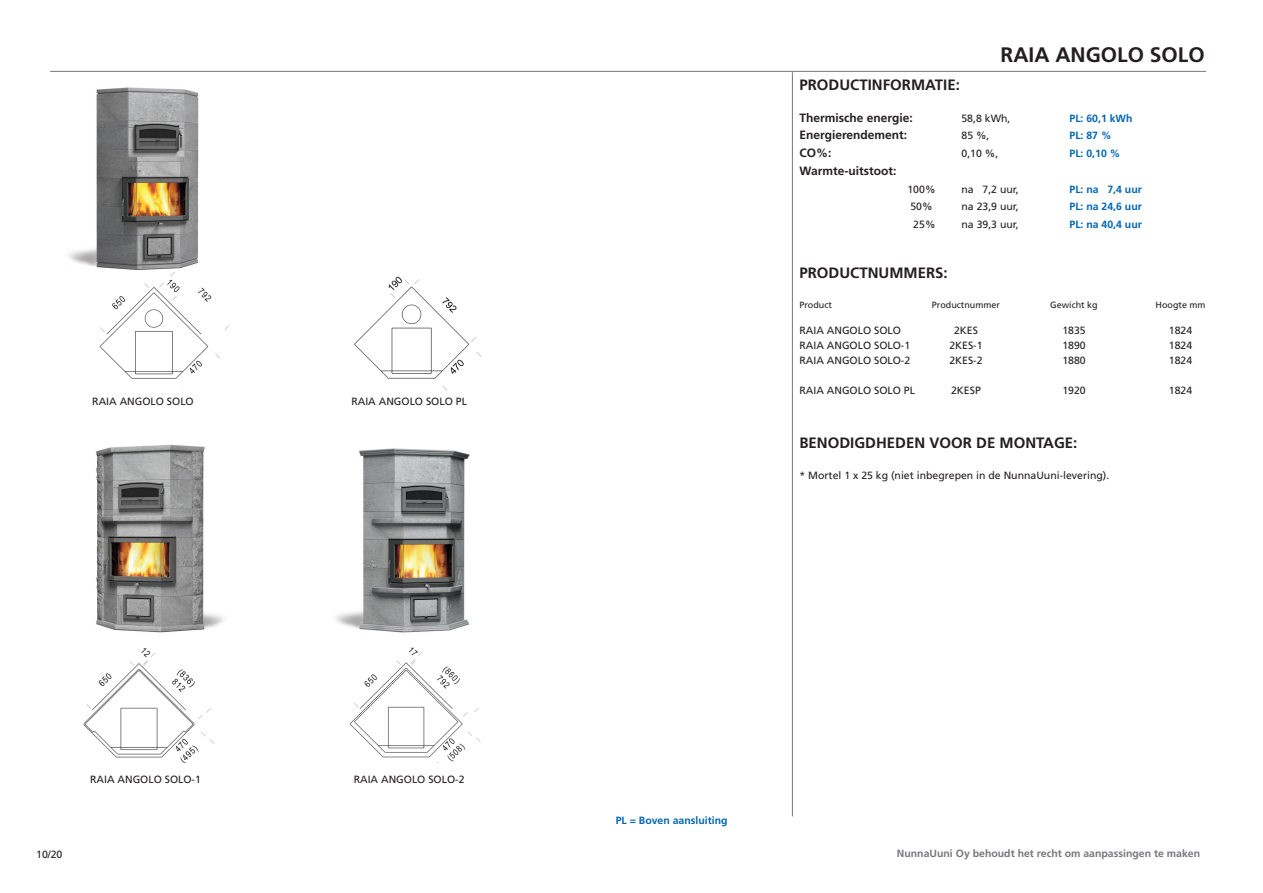
<style>
.page{position:relative;width:1263px;height:893px;background:#fff}
.page>*{position:absolute;margin:0;border:0;box-sizing:border-box;transform-origin:0 0}
.t1{font:700 21px "Frutiger LT Std";color:#231f20}
.Tuotesivun_otsikot{font:700 15px "Frutiger LT Std";color:#231f20}
.Tuotesivun_tuotetied{font:700 12px "Frutiger LT Std";color:#231f20}
.Tuotesivun_tuotenrot{font:10.5px "Frutiger LT Std";color:#231f20}
.Tuotesivun_tuotetied-2{font:10.5px "Frutiger LT Std";color:#231f20}
.Tuotesivun_tuotetied-3{font:700 10.5px "Frutiger LT Std";color:#0166b3}
.Tuotesivun_Pohjakuvi{font:10.5px "Frutiger LT Std";color:#231f20}
.LIUSKANUMEROINTI{font:700 10.5px "Frutiger LT Std";color:#76787b}
.Tuotesivun_pikkuotsa{font:9px "Frutiger LT Std";color:#231f20}
</style>
<div class="page">
<hr style="left:792px;top:72px;width:1px;height:744px;background:#76787b">
<hr style="left:50px;top:71px;width:1156px;height:1px;background:#76787b">
<img style="left:69px;top:87px;width:130px;height:183px">
<img style="left:96px;top:444px;width:128px;height:189px">
<img style="left:336px;top:448px;width:134px;height:185px">
<img style="left:99px;top:271px;width:130px;height:115px">
<img style="left:83px;top:648px;width:131px;height:114px">
<img style="left:350px;top:647px;width:130px;height:115px">
<img style="left:354px;top:276px;width:128px;height:114px">
<p class="Tuotesivun_Pohjakuvi" style="left:92px;top:396px;width:103px">RAIA ANGOLO SOLO</p>
<p class="Tuotesivun_Pohjakuvi" style="left:36px;top:848px;width:28px">10/20</p>
<p class="Tuotesivun_Pohjakuvi" style="left:90px;top:773px;width:112px">RAIA ANGOLO SOLO-1</p>
<p class="Tuotesivun_Pohjakuvi" style="left:351px;top:396px;width:117px">RAIA ANGOLO SOLO PL</p>
<p class="Tuotesivun_Pohjakuvi" style="left:354px;top:773px;width:112px">RAIA ANGOLO SOLO-2</p>
<p class="t1" style="left:1000px;top:42px;width:206px">RAIA ANGOLO SOLO</p>
<p class="Tuotesivun_otsikot" style="left:799px;top:76px;width:162px">PRODUCTINFORMATIE:</p>
<p class="Tuotesivun_tuotetied" style="left:799px;top:110px;width:115px">Thermische energie:</p>
<p class="Tuotesivun_tuotetied-2" style="left:961px;top:112px;width:51px">58,8 kWh,</p>
<p class="Tuotesivun_tuotetied-3" style="left:1069px;top:112px;width:65px">PL: 60,1 kWh</p>
<p class="Tuotesivun_tuotetied" style="left:799px;top:128px;width:109px">Energierendement:</p>
<p class="Tuotesivun_tuotetied-2" style="left:961px;top:130px;width:30px">85 %,</p>
<p class="Tuotesivun_tuotetied-3" style="left:1069px;top:130px;width:44px">PL: 87 %</p>
<p class="Tuotesivun_tuotetied" style="left:799px;top:146px;width:34px">CO%:</p>
<p class="Tuotesivun_tuotetied-2" style="left:961px;top:147px;width:38px">0,10 %,</p>
<p class="Tuotesivun_tuotetied-3" style="left:1069px;top:147px;width:52px">PL: 0,10 %</p>
<p class="Tuotesivun_tuotetied" style="left:799px;top:164px;width:98px">Warmte-uitstoot:</p>
<p class="Tuotesivun_tuotetied-2" style="left:907px;top:183px;width:30px">100%</p>
<p class="Tuotesivun_tuotetied-2" style="left:961px;top:183px;width:59px">na 7,2 uur,</p>
<p class="Tuotesivun_tuotetied-3" style="left:1069px;top:183px;width:74px">PL: na 7,4 uur</p>
<p class="Tuotesivun_tuotetied-2" style="left:910px;top:201px;width:24px">50%</p>
<p class="Tuotesivun_tuotetied-2" style="left:961px;top:201px;width:59px">na 23,9 uur,</p>
<p class="Tuotesivun_tuotetied-3" style="left:1069px;top:201px;width:74px">PL: na 24,6 uur</p>
<p class="Tuotesivun_tuotetied-2" style="left:913px;top:218px;width:24px">25%</p>
<p class="Tuotesivun_tuotetied-2" style="left:961px;top:218px;width:59px">na 39,3 uur,</p>
<p class="Tuotesivun_tuotetied-3" style="left:1069px;top:218px;width:74px">PL: na 40,4 uur</p>
<p class="Tuotesivun_otsikot" style="left:799px;top:264px;width:150px">PRODUCTNUMMERS:</p>
<p class="Tuotesivun_pikkuotsa" style="left:799px;top:300px;width:34px">Product</p>
<p class="Tuotesivun_pikkuotsa" style="left:932px;top:300px;width:70px">Productnummer</p>
<p class="Tuotesivun_pikkuotsa" style="left:1050px;top:300px;width:49px">Gewicht kg</p>
<p class="Tuotesivun_pikkuotsa" style="left:1155px;top:300px;width:52px">Hoogte mm</p>
<p class="Tuotesivun_tuotenrot" style="left:799px;top:324px;width:103px">RAIA ANGOLO SOLO</p>
<p class="Tuotesivun_tuotenrot" style="left:954px;top:324px;width:25px">2KES</p>
<p class="Tuotesivun_tuotenrot" style="left:1062px;top:324px;width:25px">1835</p>
<p class="Tuotesivun_tuotenrot" style="left:1169px;top:324px;width:25px">1824</p>
<p class="Tuotesivun_tuotenrot" style="left:799px;top:339px;width:112px">RAIA ANGOLO SOLO-1</p>
<p class="Tuotesivun_tuotenrot" style="left:949px;top:339px;width:35px">2KES-1</p>
<p class="Tuotesivun_tuotenrot" style="left:1062px;top:339px;width:25px">1890</p>
<p class="Tuotesivun_tuotenrot" style="left:1169px;top:339px;width:25px">1824</p>
<p class="Tuotesivun_tuotenrot" style="left:799px;top:354px;width:112px">RAIA ANGOLO SOLO-2</p>
<p class="Tuotesivun_tuotenrot" style="left:949px;top:354px;width:35px">2KES-2</p>
<p class="Tuotesivun_tuotenrot" style="left:1062px;top:354px;width:25px">1880</p>
<p class="Tuotesivun_tuotenrot" style="left:1169px;top:354px;width:25px">1824</p>
<p class="Tuotesivun_tuotenrot" style="left:799px;top:384px;width:117px">RAIA ANGOLO SOLO PL</p>
<p class="Tuotesivun_tuotenrot" style="left:951px;top:384px;width:31px">2KESP</p>
<p class="Tuotesivun_tuotenrot" style="left:1062px;top:384px;width:25px">1920</p>
<p class="Tuotesivun_tuotenrot" style="left:1169px;top:384px;width:25px">1824</p>
<p class="Tuotesivun_otsikot" style="left:799px;top:434px;width:279px">BENODIGDHEDEN VOOR DE MONTAGE:</p>
<p class="Tuotesivun_tuotetied-2" style="left:799px;top:469px;width:311px">* Mortel 1 x 25 kg (niet inbegrepen in de NunnaUuni-levering).</p>
<p class="Tuotesivun_tuotetied-3" style="left:616px;top:814px;width:113px">PL = Boven aansluiting</p>
<p class="LIUSKANUMEROINTI" style="left:897px;top:847px;width:305px">NunnaUuni Oy behoudt het recht om aanpassingen te maken</p>
</div>
